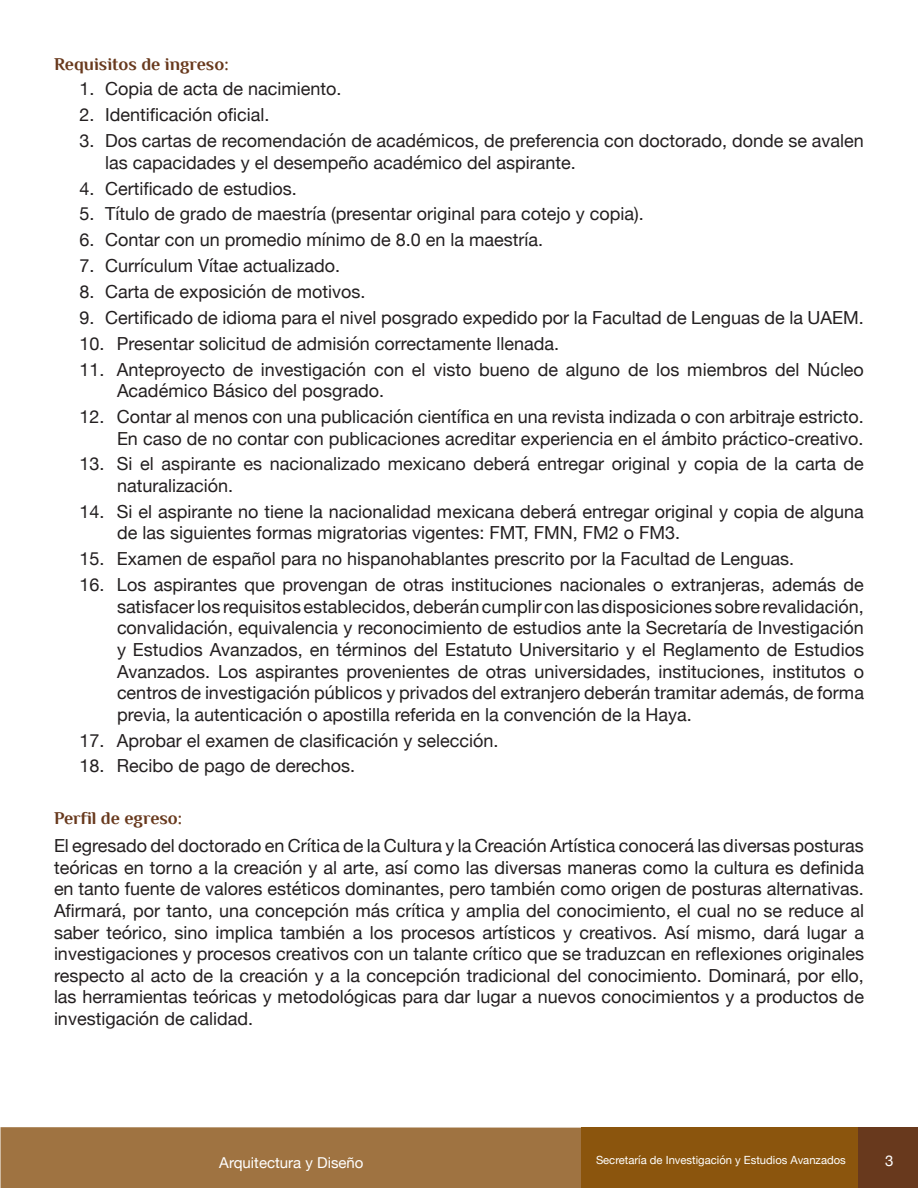
<style>
.page{position:relative;width:918px;height:1188px;background:#fff}
.page>*{position:absolute;margin:0;border:0;box-sizing:border-box;transform-origin:0 0}
.t1{font:18px/21.6px "Helvetica Neue";color:#231f20}
.t2{font:700 18px "Philosopher";color:#68391d}
.t3{font:15px "Helvetica Neue";color:#fff}
.t4{font:11.25px "Helvetica Neue";color:#fff}
</style>
<div class="page">
<div style="left:1px;top:1127px;width:581px;height:61px;background:#9f7341"></div>
<div style="left:582px;top:1128px;width:277px;height:60px;background:#8b550d"></div>
<div style="left:859px;top:1128px;width:59px;height:60px;background:#68391d"></div>
<p class="t2" style="left:54px;top:54px;width:176px">Requisitos de ingreso:</p>
<p class="t1" style="left:80px;top:79px;width:263px">1. Copia de acta de nacimiento.</p>
<p class="t1" style="left:80px;top:105px;width:191px">2. Identificación oficial.</p>
<p class="t1" style="left:105px;top:131px;width:760px;text-indent:-26px">3. Dos cartas de recomendación de académicos, de preferencia con doctorado, donde se avalen las capacidades y el desempeño académico del aspirante.</p>
<p class="t1" style="left:80px;top:178px;width:219px">4. Certificado de estudios.</p>
<p class="t1" style="left:80px;top:204px;width:566px">5. Título de grado de maestría (presentar original para cotejo y copia).</p>
<p class="t1" style="left:80px;top:230px;width:465px">6. Contar con un promedio mínimo de 8.0 en la maestría.</p>
<p class="t1" style="left:80px;top:256px;width:262px">7. Currículum Vítae actualizado.</p>
<p class="t1" style="left:80px;top:282px;width:287px">8. Carta de exposición de motivos.</p>
<p class="t1" style="left:80px;top:308px;width:786px">9. Certificado de idioma para el nivel posgrado expedido por la Facultad de Lenguas de la UAEM.</p>
<p class="t1" style="left:80px;top:334px;width:481px">10. Presentar solicitud de admisión correctamente llenada.</p>
<p class="t1" style="left:117px;top:359px;width:748px;text-indent:-38px">11. Anteproyecto de investigación con el visto bueno de alguno de los miembros del Núcleo<br>Académico Básico del posgrado.</p>
<p class="t1" style="left:80px;top:407px;width:786px;text-align:right">12. Contar al menos con una publicación científica en una revista indizada o con arbitraje estricto.<br>En caso de no contar con publicaciones acreditar experiencia en el ámbito práctico-creativo.</p>
<p class="t1" style="left:117px;top:454px;width:748px;text-indent:-38px">13. Si el aspirante es nacionalizado mexicano deberá entregar original y copia de la carta de naturalización.</p>
<p class="t1" style="left:117px;top:502px;width:748px;text-indent:-38px">14. Si el aspirante no tiene la nacionalidad mexicana deberá entregar original y copia de alguna de las siguientes formas migratorias vigentes: FMT, FMN, FM2 o FM3.</p>
<p class="t1" style="left:80px;top:549px;width:716px">15. Examen de español para no hispanohablantes prescrito por la Facultad de Lenguas.</p>
<p class="t1" style="left:117px;top:575px;width:749px;text-align:justify;text-indent:-38px">16. Los aspirantes que provengan de otras instituciones nacionales o extranjeras, además de satisfacer los requisitos establecidos, deberán cumplir con las disposiciones sobre revalidación, convalidación, equivalencia y reconocimiento de estudios ante la Secretaría de Investigación y Estudios Avanzados, en términos del Estatuto Universitario y el Reglamento de Estudios Avanzados. Los aspirantes provenientes de otras universidades, instituciones, institutos o centros de investigación públicos y privados del extranjero deberán tramitar además, de forma previa, la autenticación o apostilla referida en la convención de la Haya.</p>
<p class="t1" style="left:80px;top:730px;width:420px">17. Aprobar el examen de clasificación y selección.</p>
<p class="t1" style="left:80px;top:756px;width:277px">18. Recibo de pago de derechos.</p>
<p class="t2" style="left:54px;top:809px;width:130px">Perfil de egreso:</p>
<p class="t1" style="left:54px;top:836px;width:812px;text-align:justify">El egresado del doctorado en Crítica de la Cultura y la Creación Artística conocerá las diversas posturas teóricas en torno a la creación y al arte, así como las diversas maneras como la cultura es definida en tanto fuente de valores estéticos dominantes, pero también como origen de posturas alternativas.<br>Afirmará, por tanto, una concepción más crítica y amplia del conocimiento, el cual no se reduce al saber teórico, sino implica también a los procesos artísticos y creativos. Así mismo, dará lugar a investigaciones y procesos creativos con un talante crítico que se traduzcan en reflexiones originales respecto al acto de la creación y a la concepción tradicional del conocimiento. Dominará, por ello, las herramientas teóricas y metodológicas para dar lugar a nuevos conocimientos y a productos de investigación de calidad.</p>
<p class="t3" style="left:219px;top:1152px;width:146px">Arquitectura y Diseño</p>
<p class="t4" style="left:596px;top:1152px;width:251px">Secretaría de Investigación y Estudios Avanzados</p>
<p class="t3" style="left:885px;top:1150px;width:10px">3</p>
</div>
